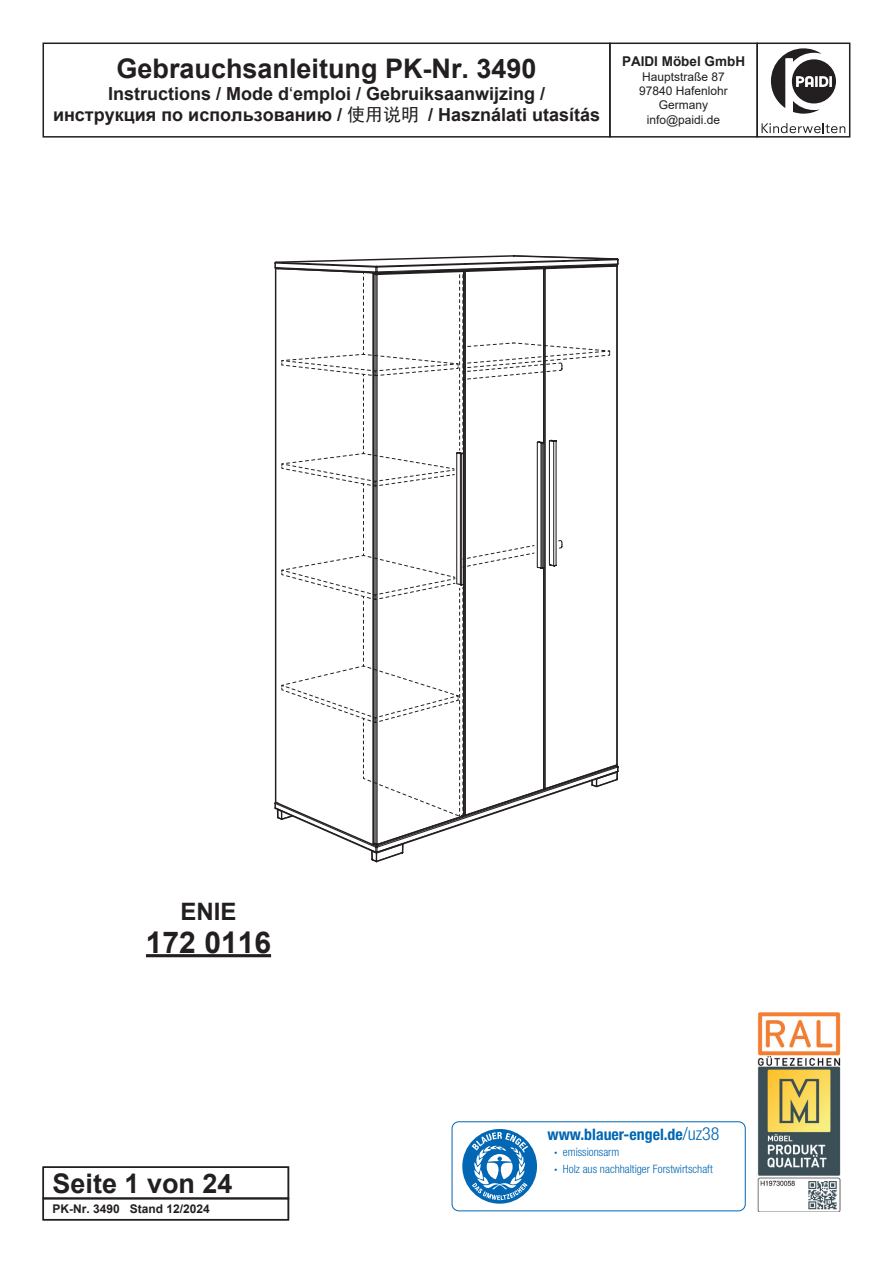
<style>
.page{position:relative;width:893px;height:1263px;background:#fff}
.page>*{position:absolute;margin:0;border:0;box-sizing:border-box;transform-origin:0 0}
.t1{font:700 30px "Arial";color:#231f20}
.t2{font:700 27px "Arial";color:#231f20}
.t3{font:700 24px "Arial";color:#231f20}
.t4{font:700 18px/21.6px "Arial";color:#231f20;text-align:center}
.t5{font:700 condensed 15.9px "Helvetica Neue";color:#0166b3}
.t6{font:700 13.5px "Arial";color:#231f20}
.t7{font:12px/14.4px "Arial";color:#231f20;text-align:center}
.t8{font:700 12px "Arial";color:#231f20}
.t9{font:300 condensed 11.55px/16.4px "Helvetica Neue";color:#0166b3}
.s1{font-weight:400}
.s2{font-family:"Sim Hei";font-weight:400}
.s3{font-weight:300;font-size:18px}
.s4{font-weight:700}
</style>
<div class="page">
<hr style="left:146px;top:954px;width:125px;height:3px;background:#231f20">
<svg style="left:274px;top:255px;width:345px;height:607px"></svg>
<div style="left:452px;top:1121px;width:294px;height:90px;border:1px solid #0166b3;border-radius:7px"></div>
<svg style="left:462px;top:1129px;width:75px;height:75px"></svg>
<img style="left:757px;top:1012px;width:84px;height:199px">
<div style="left:43px;top:43px;width:568px;height:95px;border:2px solid #231f20"></div>
<div style="left:609px;top:43px;width:149px;height:95px;border:2px solid #231f20"></div>
<div style="left:756px;top:43px;width:94px;height:95px;border:2px solid #231f20"></div>
<div style="left:792px;top:59px;width:44px;height:44px;background:#231f20;border-radius:50%"></div>
<svg style="left:771px;top:48px;width:61px;height:66px"></svg>
<svg style="left:762px;top:123px;width:83px;height:10px"></svg>
<div style="left:43px;top:1198px;width:246px;height:22px;border:2px solid #231f20"></div>
<div style="left:43px;top:1166px;width:246px;height:33px;border:2px solid #231f20"></div>
<h2 class="t2" style="left:116px;top:50px;width:422px">Gebrauchsanleitung PK-Nr. 3490</h2>
<p class="t4" style="left:53px;top:83px;width:549px">Instructions / Mode d<span class="s1">‘</span>emploi / Gebruiksaanwijzing /<br>инструкция по использованию / <span class="s2">使用说明</span> / Használati utasítás</p>
<p class="t6" style="left:622px;top:52px;width:125px">PAIDI Möbel GmbH</p>
<p class="t7" style="left:639px;top:69px;width:90px">Hauptstraße 87<br>97840 Hafenlohr<br>Germany info@paidi.de</p>
<p class="t3" style="left:180px;top:895px;width:58px">ENIE</p>
<p class="t1" style="left:146px;top:921px;width:127px">172 0116</p>
<p class="t2" style="left:53px;top:1164px;width:182px">Seite 1 von 24</p>
<p class="t8" style="left:53px;top:1201px;width:159px">PK-Nr. 3490 Stand 12/2024</p>
<p class="t5" style="left:548px;top:1125px;width:173px">www.blauer-engel.de<span class="s3">/uz38</span></p>
<p class="t9" style="left:554px;top:1144px;width:160px"><span class="s4">·</span> emissionsarm<br><span class="s4">·</span> Holz aus nachhaltiger Forstwirtschaft</p>
</div>
